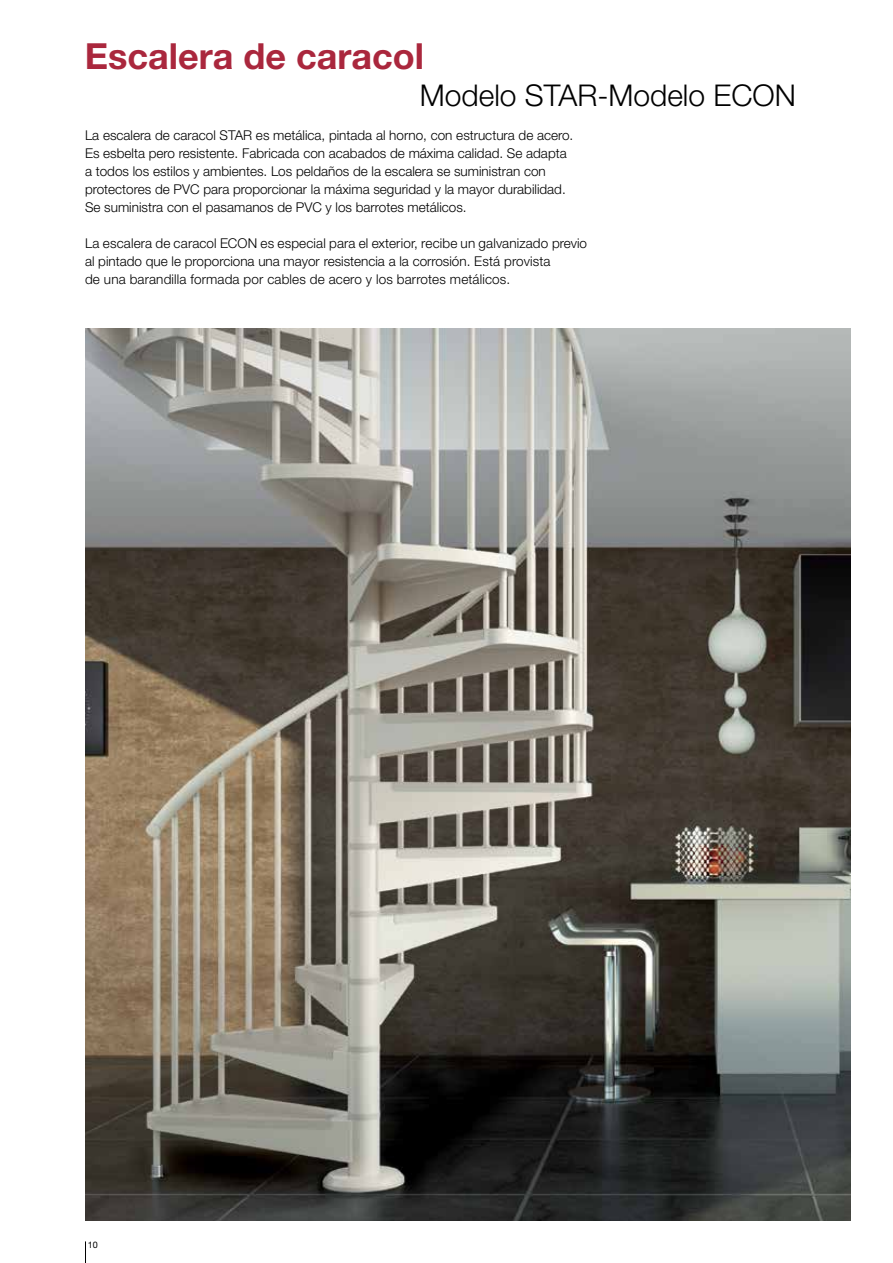
<style>
.page{position:relative;width:893px;height:1263px;background:#fff}
.page>*{position:absolute;margin:0;border:0;box-sizing:border-box;transform-origin:0 0}
.t1{font:700 36px "Helvetica Neue LT Std";color:#aa273d}
.t2{font:300 30px "Helvetica Neue LT Std";color:#000}
.t3{font:300 13.5px/18px "Helvetica Neue LT Std";color:#000}
.t4{font:9px "Helvetica Neue LT Std";color:#000}
</style>
<div class="page">
<svg style="left:85px;top:1241px;width:1px;height:22px"></svg>
<img style="left:85px;top:328px;width:765px;height:892px">
<h1 class="t1" style="left:85px;top:34px;width:341px">Escalera de caracol</h1>
<h2 class="t2" style="left:420px;top:77px;width:377px">Modelo STAR-Modelo ECON</h2>
<p class="t3" style="left:85px;top:126px;width:490px">La escalera de caracol STAR es metálica, pintada al horno, con estructura de acero.<br>Es esbelta pero resistente. Fabricada con acabados de máxima calidad. Se adapta a todos los estilos y ambientes. Los peldaños de la escalera se suministran con protectores de PVC para proporcionar la máxima seguridad y la mayor durabilidad.<br>Se suministra con el pasamanos de PVC y los barrotes metálicos.</p>
<p class="t3" style="left:85px;top:234px;width:504px">La escalera de caracol ECON es especial para el exterior, recibe un galvanizado previo al pintado que le proporciona una mayor resistencia a la corrosión. Está provista<br>de una barandilla formada por cables de acero y los barrotes metálicos.</p>
<p class="t4" style="left:88px;top:1239px;width:12px">10</p>
</div>
